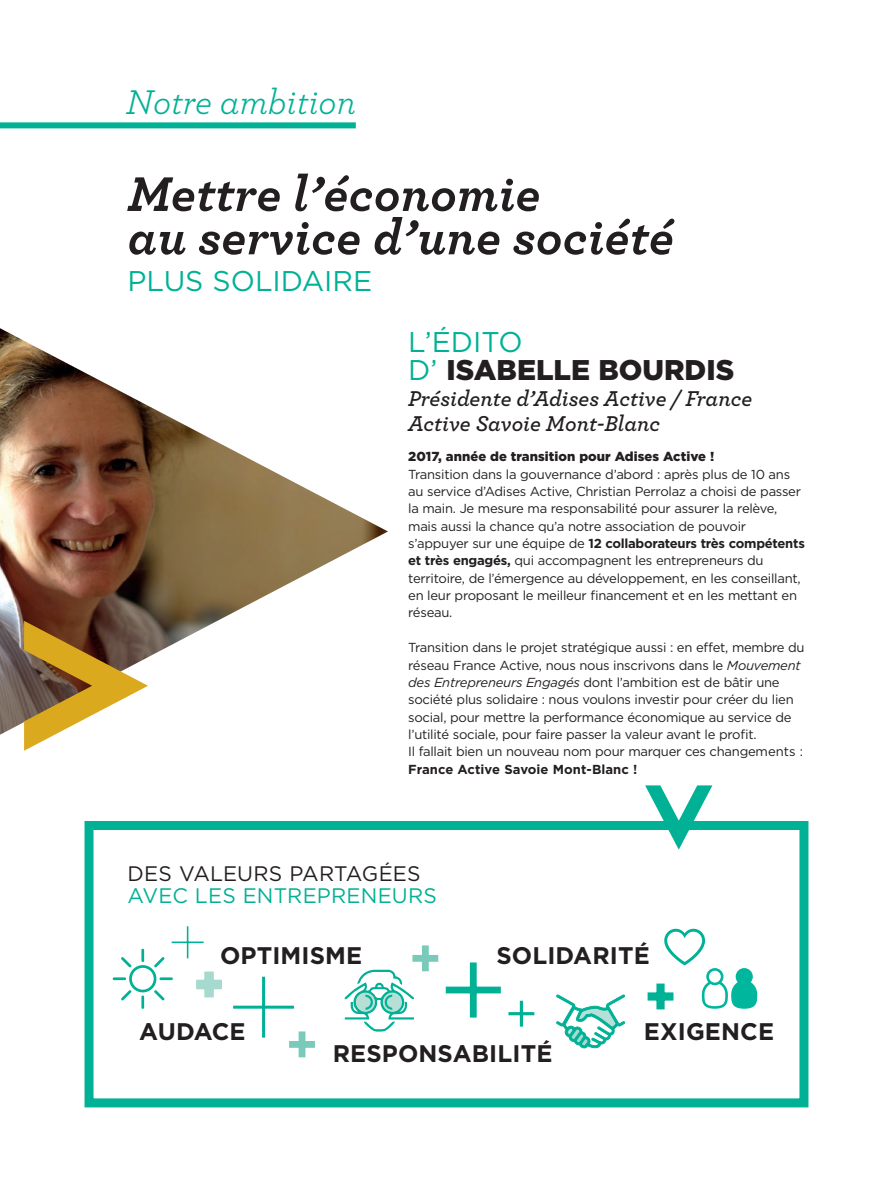
<style>
.page{position:relative;width:893px;height:1191px;background:#fff}
.page>*{position:absolute;margin:0;border:0;box-sizing:border-box;transform-origin:0 0}
.t1{font:italic 700 51px/43.3px "Archer";letter-spacing:.005em;color:#231f20}
.t2{font:italic 36px "Archer";color:#00b195}
.t3{font:28.5px "Gotham";color:#00b195}
.t4{font:900 28.5px "Gotham HTF";color:#231f20}
.t5{font:700 24px "Gotham";letter-spacing:.005em;color:#231f20}
.t6{font:italic 600 22.5px/25.5px "Archer";color:#231f20}
.t7{font:21px "Gotham";letter-spacing:.005em;color:#00b195}
.t8{font:21px "Gotham";letter-spacing:.005em;color:#231f20}
.t9{font:13.05px/17.4px "Gotham";letter-spacing:-.02em;color:#231f20}
.t10{font:900 13.05px "Gotham";letter-spacing:.005em;color:#231f20}
.t11{font:700 13.05px "Gotham";letter-spacing:.005em;color:#231f20}
.s1{font-family:"Gotham";font-weight:400;color:#00b195}
.s2{font-weight:700}
.s3{font-style:italic}
</style>
<div class="page">
<img style="left:0;top:328px;width:388px;height:406px">
<div style="left:0;top:122px;width:356px;height:6px;background:#00b195"></div>
<div style="left:85px;top:821px;width:723px;height:286px;border:9px solid #00b195"></div>
<svg style="left:645px;top:785px;width:67px;height:64px"></svg>
<div style="left:446px;top:986px;width:55px;height:7px;background:#00b195"></div>
<div style="left:470px;top:962px;width:7px;height:55px;background:#00b195"></div>
<hr style="left:508px;top:1012px;width:26px;height:3px;background:#00b195">
<hr style="left:520px;top:1000px;width:3px;height:26px;background:#00b195">
<hr style="left:233px;top:1005px;width:61px;height:3px;background:#00b195">
<hr style="left:262px;top:976px;width:3px;height:61px;background:#00b195">
<hr style="left:172px;top:941px;width:32px;height:2px;background:#00b195">
<hr style="left:187px;top:926px;width:1px;height:32px;background:#00b195">
<div style="left:648px;top:992px;width:25px;height:8px;background:#00b195"></div>
<div style="left:656px;top:983px;width:9px;height:26px;background:#00b195"></div>
<div style="left:196px;top:979px;width:26px;height:10px;background:#a7dacf"></div>
<div style="left:204px;top:971px;width:10px;height:26px;background:#a7dacf"></div>
<div style="left:412px;top:955px;width:26px;height:6px;background:#79caba"></div>
<div style="left:422px;top:945px;width:7px;height:26px;background:#79caba"></div>
<div style="left:289px;top:1041px;width:26px;height:6px;background:#79caba"></div>
<div style="left:299px;top:1031px;width:6px;height:26px;background:#79caba"></div>
<svg style="left:556px;top:994px;width:69px;height:54px"></svg>
<svg style="left:664px;top:928px;width:41px;height:37px"></svg>
<div style="left:129px;top:965px;width:27px;height:27px;border:3px solid #00b195;border-radius:50%"></div>
<svg style="left:114px;top:977px;width:11px;height:3px"></svg>
<svg style="left:161px;top:977px;width:11px;height:3px"></svg>
<svg style="left:141px;top:996px;width:3px;height:11px"></svg>
<svg style="left:141px;top:950px;width:3px;height:10px"></svg>
<svg style="left:121px;top:987px;width:13px;height:14px"></svg>
<svg style="left:152px;top:957px;width:13px;height:13px"></svg>
<svg style="left:152px;top:987px;width:13px;height:14px"></svg>
<svg style="left:121px;top:957px;width:13px;height:13px"></svg>
<svg style="left:345px;top:969px;width:69px;height:63px"></svg>
<div style="left:702px;top:980px;width:26px;height:28px;border:3px solid #00b79e;border-radius:50%"></div>
<div style="left:708px;top:969px;width:14px;height:15px;background:#fff;border-radius:50%"></div>
<div style="left:706px;top:968px;width:17px;height:17px;border:3px solid #00b79e;border-radius:50%"></div>
<div style="left:732px;top:981px;width:24px;height:26px;background:#00b79e;border-radius:50%"></div>
<div style="left:731px;top:980px;width:26px;height:28px;border:3px solid #00b79e;border-radius:50%"></div>
<div style="left:737px;top:969px;width:14px;height:15px;background:#00b79e;border-radius:50%"></div>
<div style="left:736px;top:968px;width:17px;height:17px;border:3px solid #00b79e;border-radius:50%"></div>
<svg style="left:24px;top:621px;width:124px;height:129px"></svg>
<h2 class="t2" style="left:126px;top:76px;width:231px">Notre ambition</h2>
<h1 class="t1" style="left:128px;top:168px;width:548px">Mettre l’économie<br>au service d’une société</h1>
<h3 class="t3" style="left:128px;top:263px;width:246px">PLUS SOLIDAIRE</h3>
<h3 class="t3" style="left:408px;top:323px;width:116px">L’ÉDITO</h3>
<h3 class="t4" style="left:408px;top:353px;width:328px"><span class="s1">D’</span> ISABELLE BOURDIS</h3>
<h3 class="t6" style="left:408px;top:384px;width:346px">Présidente d’Adises Active / France<br>Active Savoie Mont-Blanc</h3>
<p class="t10" style="left:408px;top:449px;width:308px">2017, année de transition pour Adises Active !</p>
<p class="t9" style="left:408px;top:465px;width:398px">Transition dans la gouvernance d’abord : après plus de 10 ans au service d’Adises Active, Christian Perrolaz a choisi de passer la main. Je mesure ma responsabilité pour assurer la relève, mais aussi la chance qu’a notre association de pouvoir s’appuyer sur une équipe de <span class="s2">12 collaborateurs très compétents et très engagés,</span> qui accompagnent les entrepreneurs du territoire, de l’émergence au développement, en les conseillant, en leur proposant le meilleur financement et en les mettant en réseau.</p>
<p class="t9" style="left:408px;top:638px;width:398px">Transition dans le projet stratégique aussi : en effet, membre du réseau France Active, nous nous inscrivons dans le <span class="s3">Mouvement des Entrepreneurs Engagés</span> dont l’ambition est de bâtir une société plus solidaire : nous voulons investir pour créer du lien social, pour mettre la performance économique au service de l’utilité sociale, pour faire passer la valeur avant le profit.<br>Il fallait bien un nouveau nom pour marquer ces changements :</p>
<p class="t11" style="left:408px;top:760px;width:231px">France Active Savoie Mont-Blanc !</p>
<h3 class="t8" style="left:128px;top:860px;width:295px">DES VALEURS PARTAGÉES</h3>
<h3 class="t7" style="left:128px;top:882px;width:311px">AVEC LES ENTREPRENEURS</h3>
<h3 class="t5" style="left:220px;top:939px;width:144px">OPTIMISME</h3>
<h3 class="t5" style="left:496px;top:939px;width:155px">SOLIDARITÉ</h3>
<h3 class="t5" style="left:139px;top:1015px;width:108px">AUDACE</h3>
<h3 class="t5" style="left:644px;top:1015px;width:132px">EXIGENCE</h3>
<h3 class="t5" style="left:333px;top:1037px;width:221px">RESPONSABILITÉ</h3>
</div>
